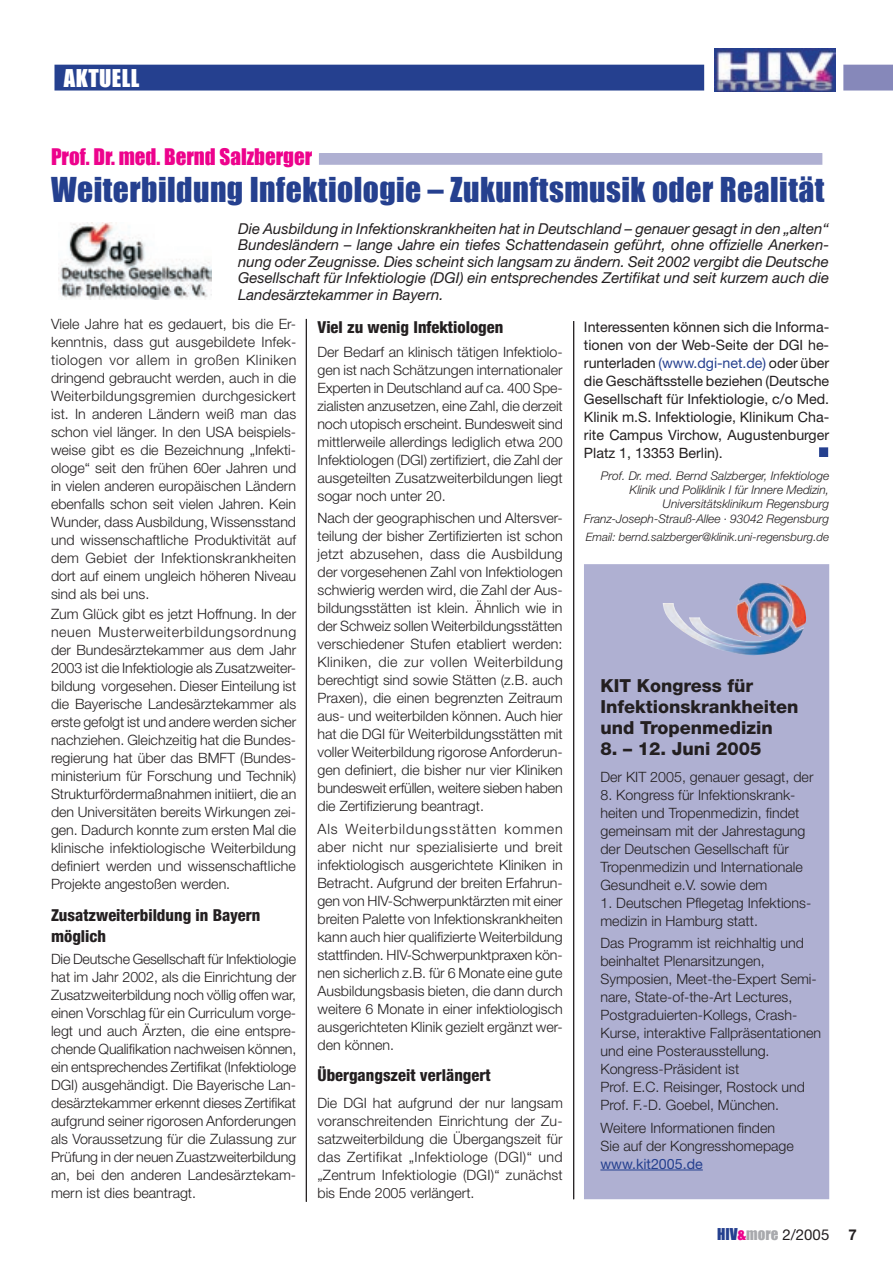
<style>
.page{position:relative;width:893px;height:1263px;background:#fff}
.page>*{position:absolute;margin:0;border:0;box-sizing:border-box;transform-origin:0 0}
.heading_2{font:31.5px "Impact";letter-spacing:.015em;color:#25408f}
.t1{font:22.5px "Impact";letter-spacing:.02em;color:#fff}
.t2{font:21px "Impact";color:#ed028c}
.heading_1{font:800 18px/21px "Helvetica Neue";color:#231f20}
.Fließtext{font:800 condensed 16.5px/21px "Helvetica Neue";color:#231f20}
.Fließtext-2{font:italic 15px/16.5px "Helvetica Neue";color:#231f20;text-align:justify}
.t3{font:15px "Helvetica Neue";color:#231f20}
.t4{font:700 15px "Helvetica Neue";color:#231f20}
.Fließtext-3{font:300 14.25px/18px "Helvetica Neue";color:#231f20;text-align:justify}
.Fließtext-4{font:14.25px/18px "Helvetica Neue";color:#231f20;text-align:justify}
.Fließtext-5{font:italic 300 12px "Helvetica Neue";color:#231f20}
.t5{font:italic 300 11.55px "Helvetica Neue";color:#231f20}
.s1{color:#25408f}
.s2{font-weight:400;color:#25408f}
.s3{font-family:"Impact";color:#25408f}
.s4{font-family:"Impact";color:#ed028c}
.s5{font-family:"Impact";color:#a8a9ad}
</style>
<div class="page">
<div style="left:585px;top:565px;width:243px;height:633px;background:#afb0d2"></div>
<div style="left:584px;top:564px;width:245px;height:635px;border:2px solid #afb0d2"></div>
<div style="left:55px;top:65px;width:648px;height:25px;background:#25408f"></div>
<div style="left:54px;top:65px;width:650px;height:26px;border:2px solid #25408f"></div>
<img style="left:714px;top:48px;width:122px;height:43px">
<svg style="left:843px;top:65px;width:50px;height:26px"></svg>
<div style="left:820px;top:448px;width:7px;height:8px;background:#25408f"></div>
<div style="left:819px;top:447px;width:9px;height:10px;border:2px solid #25408f"></div>
<hr style="left:306px;top:319px;width:1px;height:883px;background:#231f20">
<img style="left:58px;top:223px;width:153px;height:76px">
<hr style="left:600px;top:1169px;width:103px;height:1px;background:#25408f">
<hr style="left:573px;top:321px;width:1px;height:878px;background:#231f20">
<img style="left:663px;top:582px;width:143px;height:74px">
<div style="left:320px;top:154px;width:502px;height:10px;background:#afb0d2"></div>
<div style="left:319px;top:153px;width:503px;height:12px;border:2px solid #afb0d2"></div>
<p class="t1" style="left:64px;top:64px;width:77px">AKTUELL</p>
<p class="t2" style="left:51px;top:144px;width:263px">Prof. Dr. med. Bernd Salzberger</p>
<p class="heading_2" style="left:51px;top:170px;width:775px">Weiterbildung Infektiologie – Zukunftsmusik oder Realität</p>
<p class="Fließtext-2" style="left:238px;top:220px;width:593px">Die Ausbildung in Infektionskrankheiten hat in Deutschland – genauer gesagt in den „alten“ Bundesländern – lange Jahre ein tiefes Schattendasein geführt, ohne offizielle Anerken&shy;nung oder Zeugnisse. Dies scheint sich langsam zu ändern. Seit 2002 vergibt die Deutsche Gesellschaft für Infektiologie (DGI) ein entsprechendes Zertifikat und seit kurzem auch die Landesärztekammer in Bayern.</p>
<p class="Fließtext-3" style="left:51px;top:315px;width:247px">Viele Jahre hat es gedauert, bis die Er&shy;kenntnis, dass gut ausgebildete Infek&shy;tiologen vor allem in großen Kliniken dringend gebraucht werden, auch in die Weiterbildungsgremien durchgesickert ist. In anderen Ländern weiß man das schon viel länger. In den USA beispiels&shy;weise gibt es die Bezeichnung „Infekti&shy;ologe“ seit den frühen 60er Jahren und in vielen anderen europäischen Ländern ebenfalls schon seit vielen Jahren. Kein Wunder, dass Ausbildung, Wissensstand und wissenschaftliche Produktivität auf dem Gebiet der Infektionskrankheiten dort auf einem ungleich höheren Niveau sind als bei uns.</p>
<p class="Fließtext-3" style="left:51px;top:605px;width:247px">Zum Glück gibt es jetzt Hoffnung. In der neuen Musterweiterbildungsordnung der Bundesärztekammer aus dem Jahr 2003 ist die Infektiologie als Zusatzweiter&shy;bildung vorgesehen. Dieser Einteilung ist die Bayerische Landesärztekammer als erste gefolgt ist und andere werden sicher nachziehen. Gleichzeitig hat die Bundes&shy;regierung hat über das BMFT (Bundes&shy;ministerium für Forschung und Technik)<br>Strukturfördermaßnahmen initiiert, die an den Universitäten bereits Wirkungen zei&shy;gen. Dadurch konnte zum ersten Mal die klinische infektiologische Weiterbildung definiert werden und wissenschaftliche Projekte angestoßen werden.</p>
<p class="Fließtext" style="left:51px;top:904px;width:211px">Zusatzweiterbildung in Bayern möglich</p>
<p class="Fließtext-3" style="left:51px;top:950px;width:247px">Die Deutsche Gesellschaft für Infektiologie hat im Jahr 2002, als die Einrichtung der Zusatzweiterbildung noch völlig offen war, einen Vorschlag für ein Curriculum vorge&shy;legt und auch Ärzten, die eine entspre&shy;chende Qualifikation nachweisen können, ein entsprechendes Zertifikat (Infektiologe DGI) ausgehändigt. Die Bayerische Lan&shy;desärztekammer erkennt dieses Zertifikat aufgrund seiner rigorosen Anforderungen als Voraussetzung für die Zulassung zur Prüfung in der neuen Zuastzweiterbildung an, bei den anderen Landesärztekam&shy;mern ist dies beantragt.</p>
<p class="Fließtext" style="left:317px;top:316px;width:187px">Viel zu wenig Infektiologen</p>
<p class="Fließtext-3" style="left:317px;top:343px;width:247px">Der Bedarf an klinisch tätigen Infektiolo&shy;gen ist nach Schätzungen internationaler Experten in Deutschland auf ca. 400 Spe&shy;zialisten anzusetzen, eine Zahl, die derzeit noch utopisch erscheint. Bundesweit sind mittlerweile allerdings lediglich etwa 200<br>Infektiologen (DGI) zertifiziert, die Zahl der ausgeteilten Zusatzweiterbildungen liegt sogar noch unter 20.</p>
<p class="Fließtext-3" style="left:317px;top:509px;width:247px">Nach der geographischen und Altersver&shy;teilung der bisher Zertifizierten ist schon jetzt abzusehen, dass die Ausbildung der vorgesehenen Zahl von Infektiologen schwierig werden wird, die Zahl der Aus&shy;bildungsstätten ist klein. Ähnlich wie in der Schweiz sollen Weiterbildungsstätten verschiedener Stufen etabliert werden:<br>Kliniken, die zur vollen Weiterbildung berechtigt sind sowie Stätten (z.B. auch Praxen), die einen begrenzten Zeitraum aus- und weiterbilden können. Auch hier hat die DGI für Weiterbildungsstätten mit voller Weiterbildung rigorose Anforderun&shy;gen definiert, die bisher nur vier Kliniken bundesweit erfüllen, weitere sieben haben die Zertifizierung beantragt.</p>
<p class="Fließtext-3" style="left:317px;top:819px;width:247px">Als Weiterbildungsstätten kommen aber nicht nur spezialisierte und breit infektiologisch ausgerichtete Kliniken in Betracht. Aufgrund der breiten Erfahrun&shy;gen von HIV-Schwerpunktärzten mit einer breiten Palette von Infektionskrankheiten kann auch hier qualifizierte Weiterbildung stattfinden. HIV-Schwerpunktpraxen kön&shy;nen sicherlich z.B. für 6 Monate eine gute Ausbildungsbasis bieten, die dann durch weitere 6 Monate in einer infektiologisch ausgerichteten Klinik gezielt ergänzt wer&shy;den können.</p>
<p class="Fließtext" style="left:317px;top:1065px;width:175px">Übergangszeit verlängert</p>
<p class="Fließtext-3" style="left:317px;top:1093px;width:247px">Die DGI hat aufgrund der nur langsam voranschreitenden Einrichtung der Zu&shy;satzweiterbildung die Übergangszeit für das Zertifikat „Infektiologe (DGI)“ und „Zentrum Infektiologie (DGI)“ zunächst bis Ende 2005 verlängert.</p>
<p class="Fließtext-4" style="left:584px;top:317px;width:247px">Interessenten können sich die Informa&shy;tionen von der Web-Seite der DGI he&shy;runterladen <span class="s1">(www.dgi-net.de)</span> oder über die Geschäftsstelle beziehen (Deutsche Gesellschaft für Infektiologie, c/o Med.<br>Klinik m.S. Infektiologie, Klinikum Cha&shy;rite Campus Virchow, Augustenburger Platz 1, 13353 Berlin).</p>
<p class="Fließtext-5" style="left:601px;top:469px;width:230px">Prof. Dr. med. Bernd Salzberger, Infektiologe</p>
<p class="Fließtext-5" style="left:630px;top:483px;width:201px">Klinik und Poliklinik I für Innere Medizin,</p>
<p class="Fließtext-5" style="left:662px;top:497px;width:168px">Universitätsklinikum Regensburg</p>
<p class="Fließtext-5" style="left:584px;top:511px;width:247px">Franz-Joseph-Strauß-Allee · 93042 Regensburg</p>
<p class="t5" style="left:586px;top:530px;width:245px">Email: bernd.salzberger@klinik.uni-regensburg.de</p>
<p class="heading_1" style="left:600px;top:675px;width:200px">KIT Kongress für<br>Infektionskrankheiten und Tropenmedizin</p>
<p class="heading_1" style="left:600px;top:738px;width:163px">8. – 12. Juni 2005</p>
<p class="Fließtext-3" style="left:600px;top:768px;width:215px">Der KIT 2005, genauer gesagt, der</p>
<p class="Fließtext-3" style="left:600px;top:786px;width:207px;text-align:left">8. Kongress für Infektionskrank&shy;heiten und Tropenmedizin, findet gemeinsam mit der Jahrestagung der Deutschen Gesellschaft für<br>Tropenmedizin und Internationale<br>Gesundheit e.V. sowie dem</p>
<p class="Fließtext-3" style="left:600px;top:894px;width:212px">1. Deutschen Pflegetag Infektions&shy;medizin in Hamburg statt.</p>
<p class="Fließtext-3" style="left:600px;top:934px;width:222px;text-align:left">Das Programm ist reichhaltig und beinhaltet Plenarsitzungen,<br>Symposien, Meet-the-Expert Semi&shy;nare, State-of-the-Art Lectures,<br>Postgraduierten-Kollegs, Crash-<br>Kurse, interaktive Fallpräsentationen und eine Posterausstellung.<br>Kongress-Präsident ist<br>Prof. E.C. Reisinger, Rostock und<br>Prof. F.-D. Goebel, München.</p>
<p class="Fließtext-3" style="left:600px;top:1118px;width:195px;text-align:left">Weitere Informationen finden<br>Sie auf der Kongresshomepage <span class="s2">www.kit2005.de</span></p>
<p class="t3" style="left:717px;top:1225px;width:114px"><span class="s3">HIV</span><span class="s4">&amp;</span><span class="s5">more</span> 2/2005</p>
<p class="t4" style="left:848px;top:1226px;width:10px">7</p>
</div>
